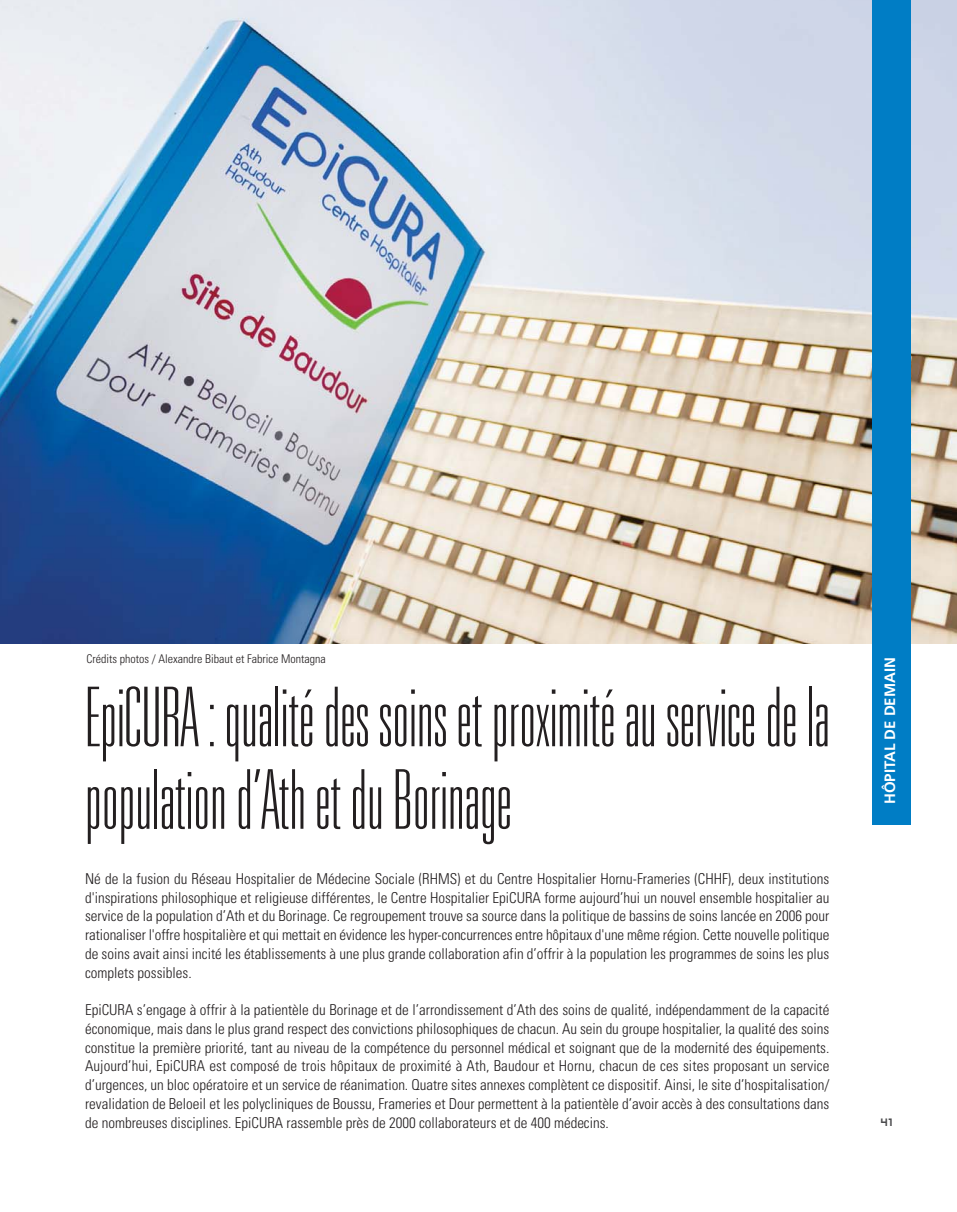
<style>
.page{position:relative;width:957px;height:1212px;background:#fff}
.page>*{position:absolute;margin:0;border:0;box-sizing:border-box;transform-origin:0 0}
.t1{font:100 ultra-condensed 82.5px/82.5px "Univers";color:#231f20}
.t2{font:300 condensed 15px/18.8px "Univers";color:#231f20;text-align:justify}
.t3{font:700 15px "Frutiger";color:#fff}
.t4{font:300 condensed 12px "Univers";color:#231f20}
.t5{font:12px "Hooge 0555";color:#4c4c4e}
</style>
<div class="page">
<img style="left:0;top:0;width:957px;height:644px">
<div style="left:872px;top:0;width:38px;height:825px;background:#007dc5"></div>
<p class="t4" style="left:87px;top:654px;width:241px">Crédits photos / Alexandre Bibaut et Fabrice Montagna</p>
<h1 class="t1" style="left:85px;top:686px;width:746px">EpiCURA : qualité des soins et proximité au service de la population d’Ath et du Borinage</h1>
<p class="t2" style="left:85px;top:871px;width:746px">Né de la fusion du Réseau Hospitalier de Médecine Sociale (RHMS) et du Centre Hospitalier Hornu-Frameries (CHHF), deux institutions d'inspirations philosophique et religieuse différentes, le Centre Hospitalier EpiCURA forme aujourd’hui un nouvel ensemble hospitalier au service de la population d’Ath et du Borinage. Ce regroupement trouve sa source dans la politique de bassins de soins lancée en 2006 pour rationaliser l'offre hospitalière et qui mettait en évidence les hyper-concurrences entre hôpitaux d'une même région. Cette nouvelle politique de soins avait ainsi incité les établissements à une plus grande collaboration afin d’offrir à la population les programmes de soins les plus complets possibles.</p>
<p class="t2" style="left:85px;top:1002px;width:746px">EpiCURA s’engage à offrir à la patientèle du Borinage et de l’arrondissement d’Ath des soins de qualité, indépendamment de la capacité économique, mais dans le plus grand respect des convictions philosophiques de chacun. Au sein du groupe hospitalier, la qualité des soins constitue la première priorité, tant au niveau de la compétence du personnel médical et soignant que de la modernité des équipements.<br>Aujourd’hui, EpiCURA est composé de trois hôpitaux de proximité à Ath, Baudour et Hornu, chacun de ces sites proposant un service d’urgences, un bloc opératoire et un service de réanimation. Quatre sites annexes complètent ce dispositif. Ainsi, le site d’hospitalisation/ revalidation de Beloeil et les polycliniques de Boussu, Frameries et Dour permettent à la patientèle d’avoir accès à des consultations dans de nombreuses disciplines. EpiCURA rassemble près de 2000 collaborateurs et de 400 médecins.</p>
<p class="t3" style="left:884px;top:804px;width:149px;rotate:-90deg">HÔPITAL DE DEMAIN</p>
<p class="t5" style="left:881px;top:1115px;width:13px">41</p>
</div>
